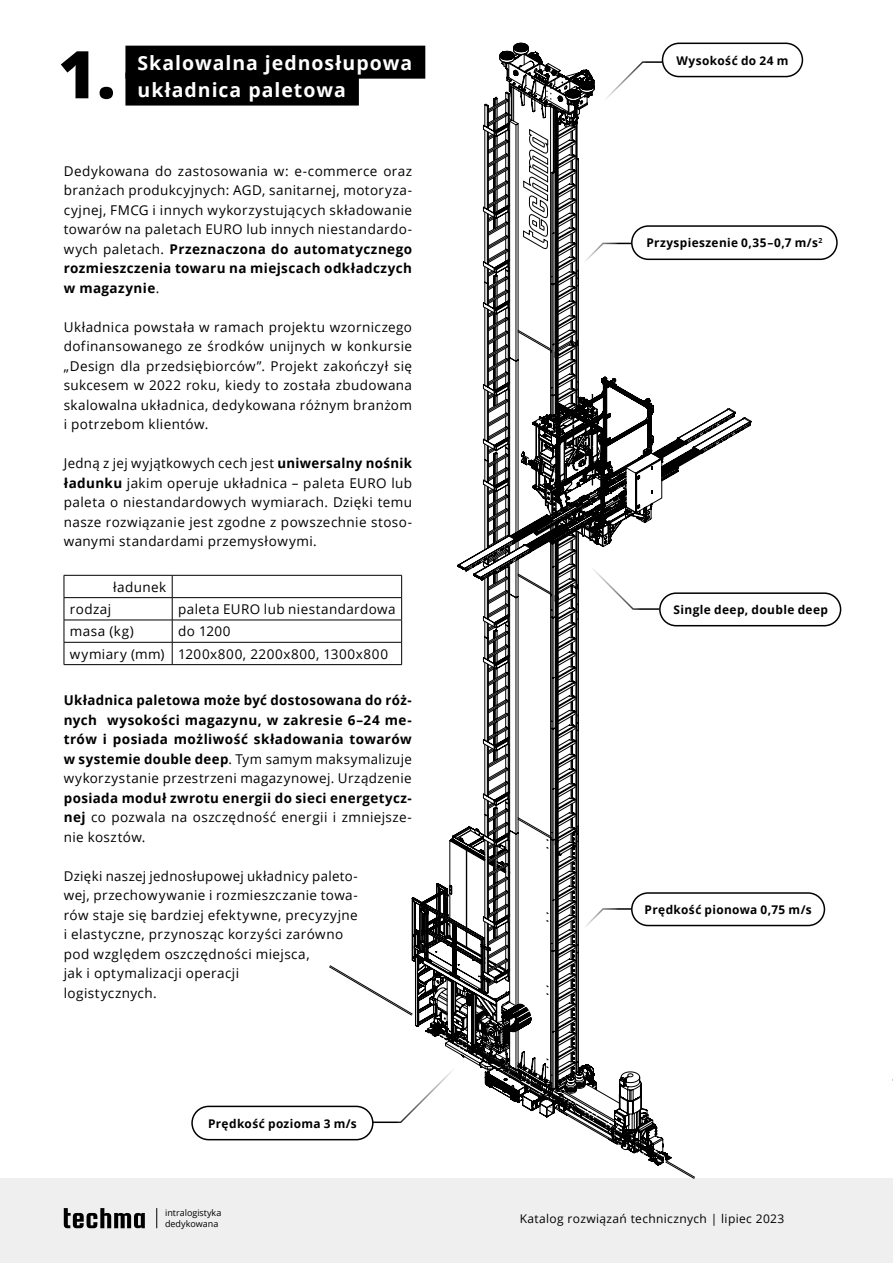
<style>
.page{position:relative;width:893px;height:1263px;background:#fff}
.page>*{position:absolute;margin:0;border:0;box-sizing:border-box;transform-origin:0 0}
.TEKST_ciągły{font:800 65.85px "Open Sans";color:#000}
.nazwa_urzadzenia{font:700 19.5px "Open Sans";letter-spacing:.05em;color:#fff}
.TEKST_ciągły-2{font:13.5px/19.5px "Open Sans";letter-spacing:.03em;color:#000;text-align:justify}
.TEKST_ciągły-3{font:700 13.5px/19.5px "Open Sans";letter-spacing:.03em;color:#000;text-align:justify}
.w_ramkach{font:700 12px "Open Sans";letter-spacing:.035em;color:#000}
.t1{font:12px "Open Sans";letter-spacing:.03em;color:#000}
.t2{font:9px/10.8px "Open Sans";color:#000}
.s1{font-weight:700}
.s2{font-weight:400}
</style>
<div class="page">
<div style="left:0;top:1178px;width:893px;height:85px;background:#efefef"></div>
<svg style="left:64px;top:1208px;width:81px;height:20px"></svg>
<svg style="left:156px;top:1208px;width:1px;height:20px"></svg>
<div style="left:662px;top:43px;width:141px;height:34px;border:2px solid #000;border-radius:17px"></div>
<div style="left:631px;top:892px;width:194px;height:34px;border:2px solid #000;border-radius:16px"></div>
<div style="left:191px;top:1106px;width:183px;height:34px;border:2px solid #000;border-radius:17px"></div>
<div style="left:659px;top:592px;width:182px;height:34px;border:2px solid #000;border-radius:16px"></div>
<div style="left:125px;top:46px;width:300px;height:33px;background:#000"></div>
<div style="left:125px;top:73px;width:234px;height:33px;background:#000"></div>
<hr style="left:64px;top:575px;width:108px;height:1px;background:#000">
<hr style="left:172px;top:575px;width:230px;height:1px;background:#000">
<hr style="left:64px;top:597px;width:108px;height:1px;background:#000">
<hr style="left:172px;top:597px;width:230px;height:1px;background:#000">
<hr style="left:64px;top:620px;width:108px;height:1px;background:#000">
<hr style="left:172px;top:620px;width:230px;height:1px;background:#000">
<hr style="left:64px;top:642px;width:108px;height:1px;background:#000">
<svg style="left:64px;top:575px;width:1px;height:89px"></svg>
<hr style="left:172px;top:642px;width:230px;height:1px;background:#000">
<svg style="left:172px;top:575px;width:1px;height:89px"></svg>
<hr style="left:64px;top:664px;width:108px;height:1px;background:#000">
<hr style="left:172px;top:664px;width:230px;height:1px;background:#000">
<div style="left:631px;top:225px;width:207px;height:35px;border:2px solid #000;border-radius:17px"></div>
<svg style="left:329px;top:43px;width:422px;height:1136px"></svg>
<p class="TEKST_ciągły" style="left:58px;top:24px;width:59px">1.</p>
<p class="nazwa_urzadzenia" style="left:138px;top:49px;width:276px">Skalowalna jednosłupowa</p>
<p class="nazwa_urzadzenia" style="left:138px;top:76px;width:210px">układnica paletowa</p>
<p class="TEKST_ciągły-2" style="left:64px;top:161px;width:350px">Dedykowana do zastosowania w: e-commerce oraz branżach produkcyjnych: AGD, sanitarnej, motoryza&shy;cyjnej, FMCG i innych wykorzystujących składowanie towarów na paletach EURO lub innych niestandardo&shy;wych paletach. <span class="s1">Przeznaczona do automatycznego rozmieszczenia towaru na miejscach odkładczych w magazynie</span>.</p>
<p class="TEKST_ciągły-2" style="left:64px;top:317px;width:350px">Układnica powstała w ramach projektu wzorniczego dofinansowanego ze środków unijnych w konkursie „Design dla przedsiębiorców”. Projekt zakończył się sukcesem w 2022 roku, kiedy to została zbudowana skalowalna układnica, dedykowana różnym branżom i potrzebom klientów.</p>
<p class="TEKST_ciągły-2" style="left:64px;top:453px;width:350px">Jedną z jej wyjątkowych cech jest <span class="s1">uniwersalny nośnik ładunku</span> jakim operuje układnica – paleta EURO lub paleta o niestandardowych wymiarach. Dzięki temu nasze rozwiązanie jest zgodne z powszechnie stoso&shy;wanymi standardami przemysłowymi.</p>
<p class="TEKST_ciągły-2" style="left:113px;top:577px;width:55px">ładunek</p>
<p class="TEKST_ciągły-2" style="left:70px;top:599px;width:43px">rodzaj</p>
<p class="TEKST_ciągły-2" style="left:178px;top:599px;width:219px">paleta EURO lub niestandardowa</p>
<p class="TEKST_ciągły-2" style="left:70px;top:621px;width:65px">masa (kg)</p>
<p class="TEKST_ciągły-2" style="left:178px;top:621px;width:54px">do 1200</p>
<p class="TEKST_ciągły-2" style="left:70px;top:644px;width:96px">wymiary (mm)</p>
<p class="TEKST_ciągły-2" style="left:178px;top:644px;width:211px">1200x800, 2200x800, 1300x800</p>
<p class="TEKST_ciągły-3" style="left:64px;top:690px;width:350px">Układnica paletowa może być dostosowana do róż&shy;nych wysokości magazynu, w zakresie 6–24 me&shy;trów i posiada możliwość składowania towarów w systemie double deep<span class="s2">. Tym samym maksymalizuje wykorzystanie przestrzeni magazynowej. Urządzenie </span>posiada moduł zwrotu energii do sieci energetycz&shy;nej <span class="s2">co pozwala na oszczędność energii i zmniejsze&shy;nie kosztów.</span></p>
<p class="TEKST_ciągły-2" style="left:64px;top:866px;width:296px">Dzięki naszej jednosłupowej układnicy paleto&shy;wej, przechowywanie i rozmieszczanie towa&shy;rów staje się bardziej efektywne, precyzyjne i elastyczne, przynosząc korzyści zarówno</p>
<p class="TEKST_ciągły-2" style="left:64px;top:944px;width:247px">pod względem oszczędności miejsca,</p>
<p class="TEKST_ciągły-2" style="left:64px;top:963px;width:177px">jak i optymalizacji operacji</p>
<p class="TEKST_ciągły-2" style="left:64px;top:983px;width:95px">logistycznych.</p>
<p class="w_ramkach" style="left:208px;top:1115px;width:150px">Prędkość pozioma 3 m/s</p>
<p class="t2" style="left:165px;top:1207px;width:58px">intralogistyka dedykowana</p>
<p class="w_ramkach" style="left:676px;top:52px;width:114px">Wysokość do 24 m</p>
<p class="w_ramkach" style="left:646px;top:234px;width:177px">Przyspieszenie 0,35–0,7 m/s<sup>2</sup></p>
<p class="w_ramkach" style="left:673px;top:601px;width:156px">Single deep, double deep</p>
<p class="w_ramkach" style="left:645px;top:901px;width:168px">Prędkość pionowa 0,75 m/s</p>
<p class="t1" style="left:520px;top:1210px;width:266px">Katalog rozwiązań technicznych | lipiec 2023</p>
</div>
